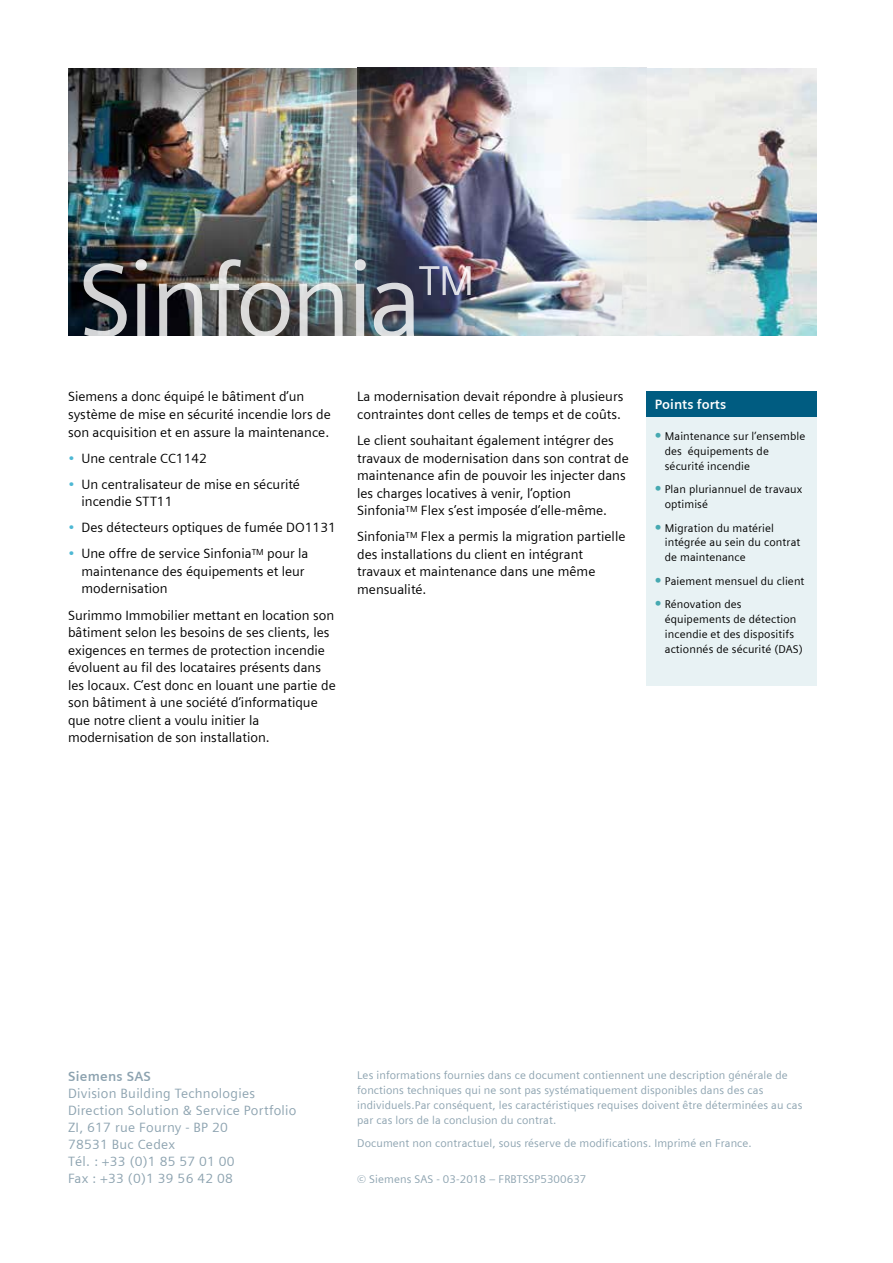
<style>
.page{position:relative;width:893px;height:1263px;background:#fff}
.page>*{position:absolute;margin:0;border:0;box-sizing:border-box;transform-origin:0 0}
.t1{font:13.5px/17.5px "Siemens Sans";color:#000}
.t2{font:13.5px/17px "Siemens Sans";letter-spacing:.02em;color:#8da3b0}
.t3{font:700 13.5px "Siemens Sans";color:#fff}
.t4{font:700 13.5px "Siemens Sans";letter-spacing:.02em;color:#8da3b0}
.t5{font:11.25px/14.9px "Siemens Sans";letter-spacing:.01em;color:#8da3b0}
.t6{font:11.25px/14.9px "Siemens Sans";letter-spacing:.01em;color:#000}
.s1{color:#4eb8d4}
.s2{font-weight:900;font-size:13.5px;color:#46a9b1}
</style>
<div class="page">
<div style="left:646px;top:417px;width:170px;height:269px;background:#e8f2f4"></div>
<div style="left:646px;top:391px;width:170px;height:26px;background:#005c81"></div>
<img style="left:357px;top:67px;width:289px;height:269px">
<img style="left:68px;top:68px;width:343px;height:268px">
<img style="left:84px;top:259px;width:387px;height:77px">
<img style="left:570px;top:68px;width:246px;height:268px">
<p class="t1" style="left:68px;top:388px;width:264px">Siemens a donc équipé le bâtiment d’un système de mise en sécurité incendie lors de son acquisition et en assure la maintenance.</p>
<p class="t1" style="left:68px;top:449px;width:141px"><span class="s1">•</span> Une centrale CC1142</p>
<p class="t1" style="left:82px;top:475px;width:220px;text-indent:-14px"><span class="s1">•</span> Un centralisateur de mise en sécurité incendie STT11</p>
<p class="t1" style="left:68px;top:519px;width:269px"><span class="s1">•</span> Des détecteurs optiques de fumée DO1131</p>
<p class="t1" style="left:82px;top:545px;width:229px;text-indent:-13px"><span class="s1">•</span> Une offre de service Sinfonia<sup>TM</sup> pour la maintenance des équipements et leur modernisation</p>
<p class="t1" style="left:68px;top:606px;width:269px">Surimmo Immobilier mettant en location son bâtiment selon les besoins de ses clients, les exigences en termes de protection incendie évoluent au fil des locataires présents dans les locaux. C’est donc en louant une partie de son bâtiment à une société d’informatique que notre client a voulu initier la modernisation de son installation.</p>
<p class="t1" style="left:357px;top:388px;width:268px">La modernisation devait répondre à plusieurs contraintes dont celles de temps et de coûts.</p>
<p class="t1" style="left:357px;top:432px;width:273px">Le client souhaitant également intégrer des travaux de modernisation dans son contrat de maintenance afin de pouvoir les injecter dans les charges locatives à venir, l’option Sinfonia<sup>TM</sup> Flex s’est imposée d’elle-même.</p>
<p class="t1" style="left:357px;top:528px;width:270px">Sinfonia<sup>TM</sup> Flex a permis la migration partielle des installations du client en intégrant travaux et maintenance dans une même mensualité.</p>
<p class="t3" style="left:655px;top:397px;width:73px">Points forts</p>
<p class="t6" style="left:665px;top:429px;width:142px;text-indent:-10px"><span class="s2">•</span> Maintenance sur l’ensemble des équipements de sécurité incendie</p>
<p class="t6" style="left:665px;top:482px;width:139px;text-indent:-10px"><span class="s2">•</span> Plan pluriannuel de travaux optimisé</p>
<p class="t6" style="left:665px;top:520px;width:137px;text-indent:-10px"><span class="s2">•</span> Migration du matériel intégrée au sein du contrat de maintenance</p>
<p class="t6" style="left:655px;top:573px;width:151px"><span class="s2">•</span> Paiement mensuel du client</p>
<p class="t6" style="left:665px;top:597px;width:140px;text-indent:-10px"><span class="s2">•</span> Rénovation des équipements de détection incendie et des dispositifs actionnés de sécurité (DAS)</p>
<p class="t4" style="left:68px;top:1069px;width:85px">Siemens SAS</p>
<p class="t2" style="left:68px;top:1085px;width:230px">Division Building Technologies<br>Direction Solution &amp; Service Portfolio<br>ZI, 617 rue Fourny - BP 20<br>78531 Buc Cedex<br>Tél. : +33 (0)1 85 57 01 00<br>Fax : +33 (0)1 39 56 42 08</p>
<p class="t5" style="left:357px;top:1068px;width:447px">Les informations fournies dans ce document contiennent une description générale de fonctions techniques qui ne sont pas systématiquement disponibles dans des cas individuels.Par conséquent, les caractéristiques requises doivent être déterminées au cas par cas lors de la conclusion du contrat.</p>
<p class="t5" style="left:357px;top:1136px;width:396px">Document non contractuel, sous réserve de modifications. Imprimé en France.</p>
<p class="t5" style="left:357px;top:1172px;width:231px">© Siemens SAS - 03-2018 – FRBTSSP5300637</p>
</div>
